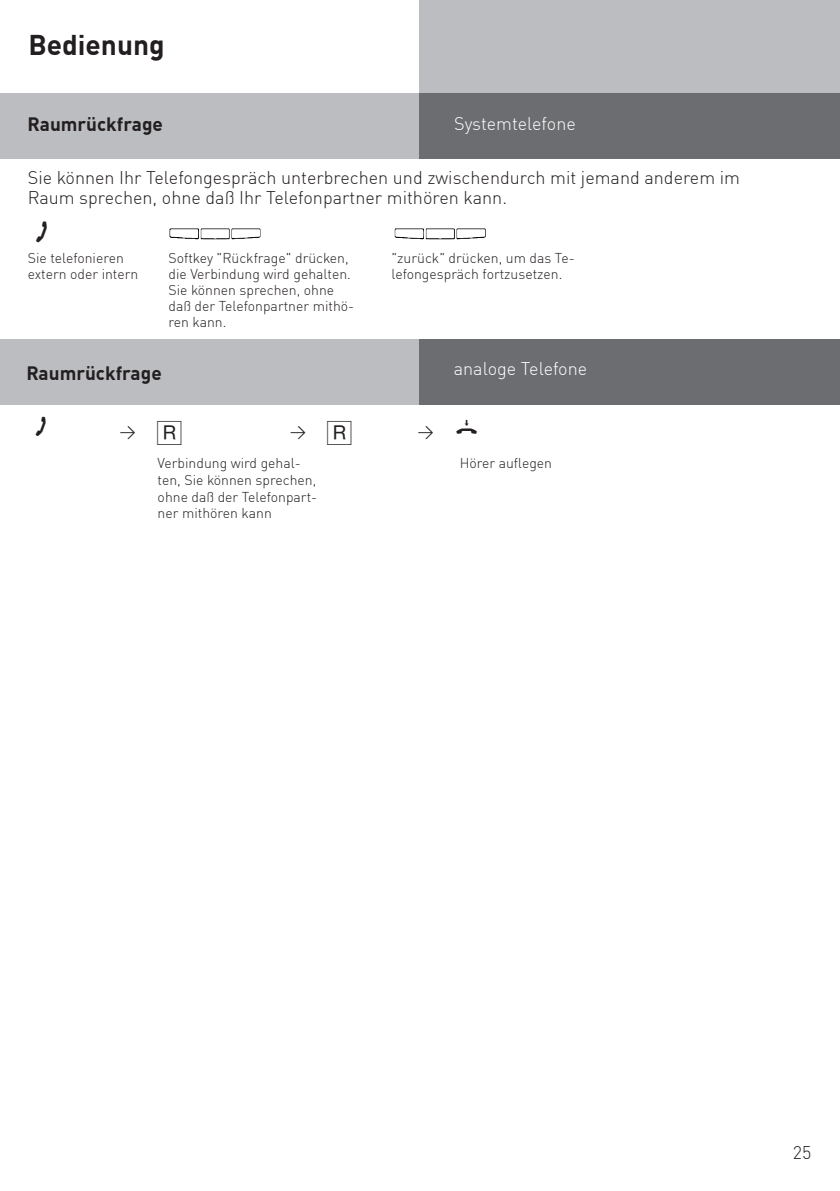
<style>
.page{position:relative;width:840px;height:1191px;background:#fff}
.page>*{position:absolute;margin:0;border:0;box-sizing:border-box;transform-origin:0 0}
.t1{font:700 28px "DIN Offc";color:#231f20}
.t2{font:26px "ST20 Font";color:#231f20}
.t3{font:24px "Bo S31 Font";color:#231f20}
.t4{font:24px "ST20 Font";color:#231f20}
.t5{font:700 19px "DIN Offc";color:#231f20}
.t6{font:300 18px/20px "DIN Offc";color:#231f20}
.t7{font:300 18px "DIN Offc";color:#fff}
.t8{font:300 14px/16px "DIN Offc";color:#231f20}
.s1{font-family:"ST20 Font"}
</style>
<div class="page">
<div style="left:420px;top:0;width:419px;height:94px;background:#bcbdc0"></div>
<div style="left:0;top:93px;width:420px;height:66px;background:#bcbdc0"></div>
<div style="left:420px;top:93px;width:419px;height:66px;background:#6c6d70"></div>
<div style="left:0;top:339px;width:420px;height:65px;background:#bcbdc0"></div>
<div style="left:420px;top:339px;width:419px;height:65px;background:#6c6d70"></div>
<img style="left:394px;top:228px;width:91px;height:11px">
<img style="left:169px;top:228px;width:91px;height:11px">
<h1 class="t1" style="left:28px;top:27px;width:138px">Bedienung</h1>
<p class="t7" style="left:454px;top:112px;width:123px">Systemtelefone</p>
<h3 class="t5" style="left:28px;top:112px;width:137px">Raumrückfrage</h3>
<p class="t6" style="left:28px;top:167px;width:713px">Sie können Ihr Telefongespräch unterbrechen und zwischendurch mit jemand anderem im<br>Raum sprechen, ohne daß Ihr Telefonpartner mithören kann.</p>
<h2 class="t2" style="left:28px;top:215px;width:32px">A</h2>
<p class="t8" style="left:28px;top:250px;width:112px">Sie telefonieren extern oder intern</p>
<p class="t8" style="left:168px;top:250px;width:187px">Softkey "Rückfrage" drücken, die Verbindung wird gehalten.<br>Sie können sprechen, ohne daß der Telefonpartner mithö&shy;ren kann.</p>
<p class="t8" style="left:391px;top:250px;width:185px">"zurück" drücken, um das Te&shy;lefongespräch fortzusetzen.</p>
<h3 class="t5" style="left:26px;top:361px;width:137px">Raumrückfrage</h3>
<p class="t7" style="left:453px;top:358px;width:135px">analoge Telefone</p>
<h3 class="t4" style="left:28px;top:410px;width:29px">A</h3>
<h3 class="t3" style="left:113px;top:411px;width:72px">P r</h3>
<h3 class="t3" style="left:283px;top:411px;width:72px">P r</h3>
<h3 class="t3" style="left:410px;top:411px;width:72px">P <span class="s1">-</span></h3>
<p class="t8" style="left:157px;top:454px;width:161px;line-height:16.8px">Verbindung wird gehal&shy;ten, Sie können sprechen, ohne daß der Telefonpart&shy;ner mithören kann</p>
<p class="t8" style="left:459px;top:455px;width:94px">Hörer auflegen</p>
<p class="t6" style="left:792px;top:1142px;width:20px">25</p>
</div>
